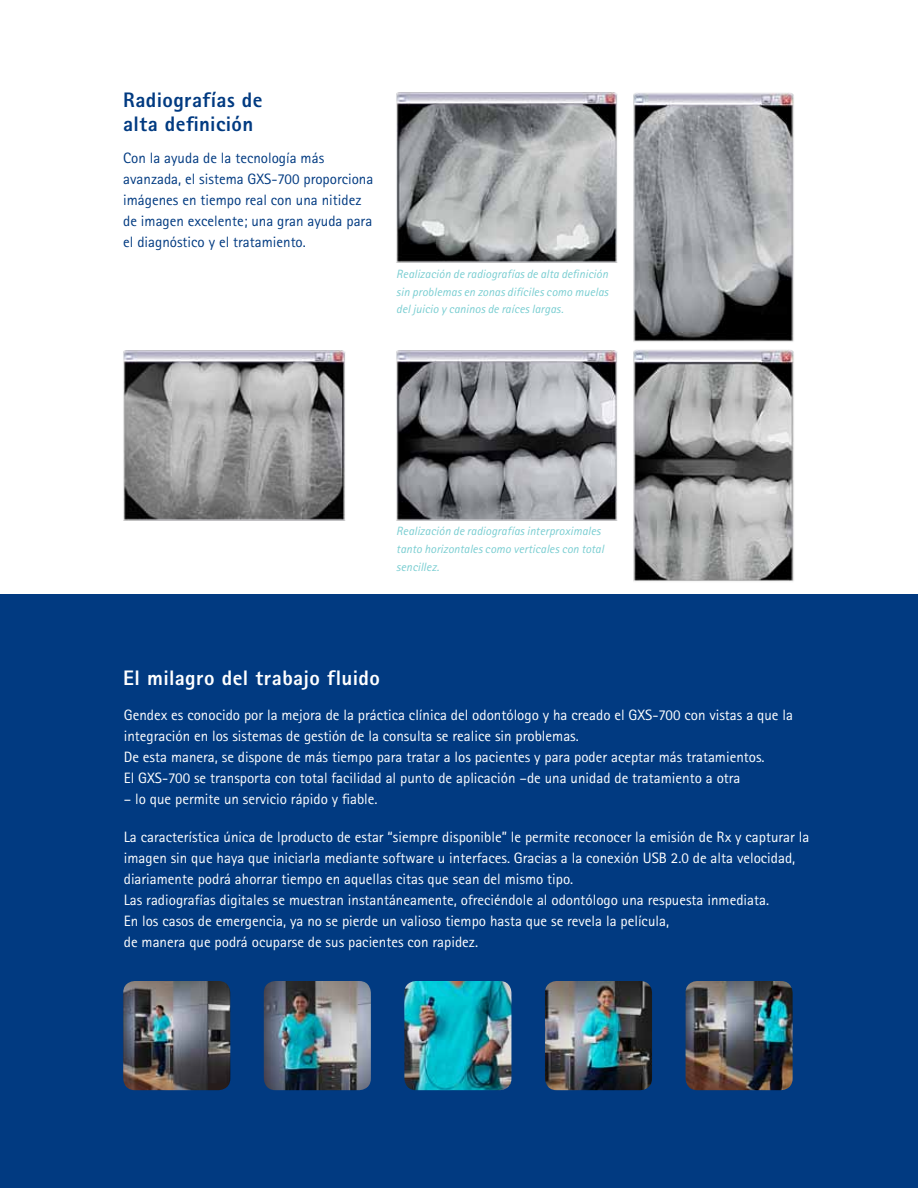
<style>
.page{position:relative;width:918px;height:1188px;background:#fff}
.page>*{position:absolute;margin:0;border:0;box-sizing:border-box;transform-origin:0 0}
.t1{font:800 21px/24px "Rotis Sans Serif";letter-spacing:.02em;color:#013a81}
.t2{font:800 21px "Rotis Sans Serif";letter-spacing:.02em;color:#fff}
.t3{font:15px/21px "Rotis Sans Serif";color:#fff}
.t4{font:15px/21px "Rotis Sans Serif";color:#013a81}
.t5{font:italic 12px/17.7px "Rotis Sans Serif";letter-spacing:.005em;color:#78cdd1}
</style>
<div class="page">
<img style="left:633px;top:92px;width:161px;height:250px">
<img style="left:633px;top:350px;width:161px;height:232px">
<img style="left:396px;top:92px;width:222px;height:171px">
<img style="left:396px;top:350px;width:222px;height:171px">
<img style="left:123px;top:350px;width:223px;height:171px">
<div style="left:0;top:594px;width:918px;height:594px;background:#013a81"></div>
<img style="left:123px;top:981px;width:107px;height:109px">
<img style="left:264px;top:981px;width:107px;height:109px">
<img style="left:404px;top:981px;width:107px;height:109px">
<img style="left:545px;top:981px;width:107px;height:109px">
<img style="left:686px;top:981px;width:107px;height:109px">
<h1 class="t1" style="left:123px;top:88px;width:141px">Radiografías de alta definición</h1>
<p class="t4" style="left:123px;top:148px;width:252px">Con la ayuda de la tecnología más avanzada, el sistema GXS-700 proporciona imágenes en tiempo real con una nitidez de imagen excelente; una gran ayuda para el diagnóstico y el tratamiento.</p>
<p class="t5" style="left:396px;top:265px;width:214px;text-align:justify">Realización de radiografías de alta definición sin problemas en zonas difíciles como muelas del juicio y caninos de raíces largas.</p>
<p class="t5" style="left:396px;top:523px;width:209px">Realización de radiografías interproximales tanto horizontales como verticales con total sencillez.</p>
<h1 class="t2" style="left:123px;top:664px;width:258px">El milagro del trabajo fluido</h1>
<p class="t3" style="left:124px;top:704px;width:671px">Gendex es conocido por la mejora de la práctica clínica del odontólogo y ha creado el GXS-700 con vistas a que la integración en los sistemas de gestión de la consulta se realice sin problemas.<br>De esta manera, se dispone de más tiempo para tratar a los pacientes y para poder aceptar más tratamientos.<br>El GXS-700 se transporta con total facilidad al punto de aplicación –de una unidad de tratamiento a otra</p>
<p class="t3" style="left:124px;top:788px;width:255px">– lo que permite un servicio rápido y fiable.</p>
<p class="t3" style="left:124px;top:826px;width:687px">La característica única de lproducto de estar “siempre disponible” le permite reconocer la emisión de Rx y capturar la imagen sin que haya que iniciarla mediante software u interfaces. Gracias a la conexión USB 2.0 de alta velocidad, diariamente podrá ahorrar tiempo en aquellas citas que sean del mismo tipo.<br>Las radiografías digitales se muestran instantáneamente, ofreciéndole al odontólogo una respuesta inmediata.<br>En los casos de emergencia, ya no se pierde un valioso tiempo hasta que se revela la película,<br>de manera que podrá ocuparse de sus pacientes con rapidez.</p>
</div>
